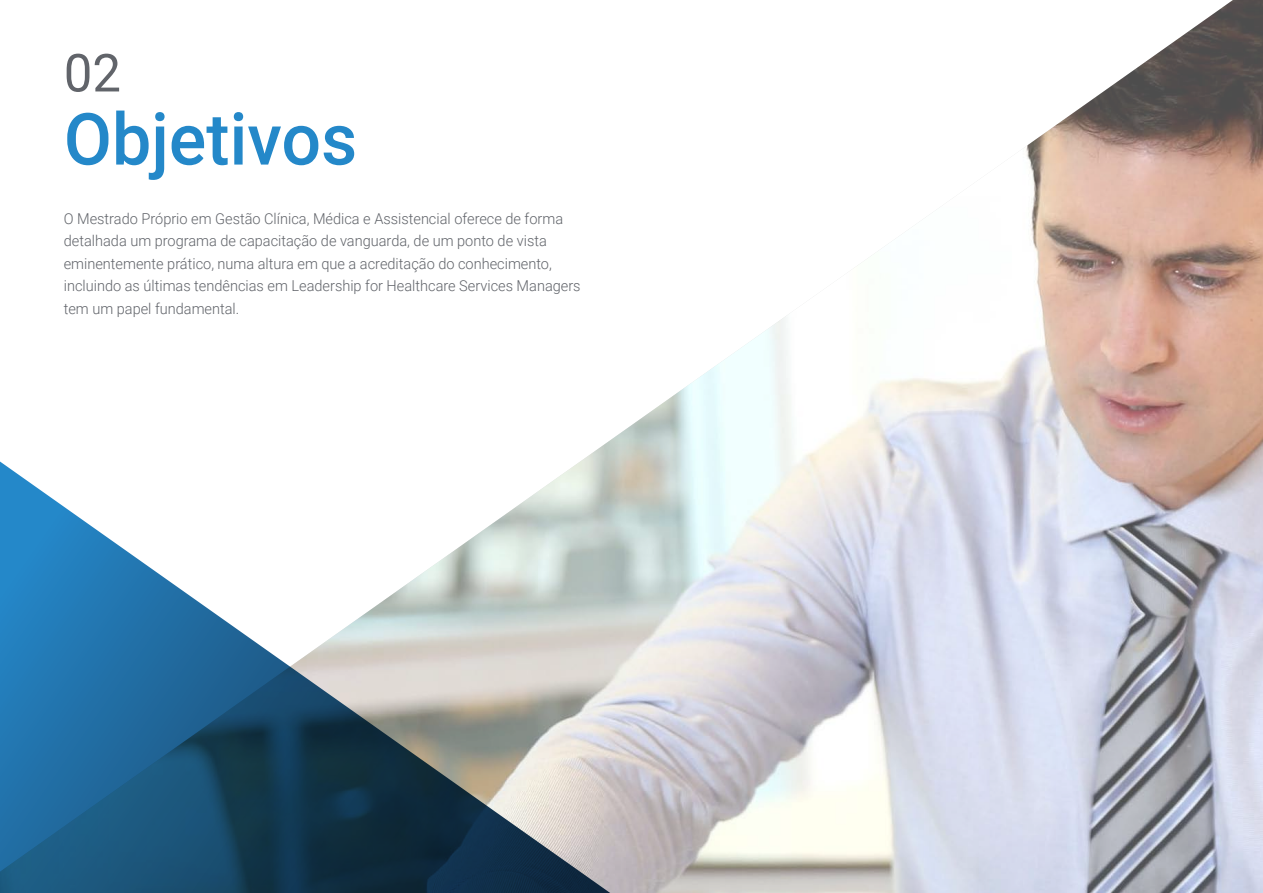
<style>
.page{position:relative;width:1263px;height:893px;background:#fff}
.page>*{position:absolute;margin:0;border:0;box-sizing:border-box;transform-origin:0 0}
.t1{font:500 72px "Roboto";color:#2488c9}
.t2{font:52.5px "Roboto";color:#61646a}
.t3{font:300 15px/22.5px "Roboto";color:#61646a}
</style>
<div class="page">
<img style="left:602px;top:0;width:661px;height:893px">
<svg style="left:0;top:446px;width:640px;height:447px"></svg>
<h2 class="t2" style="left:64px;top:36px;width:59px">02</h2>
<h1 class="t1" style="left:64px;top:89px;width:295px">Objetivos</h1>
<p class="t3" style="left:64px;top:207px;width:518px">O Mestrado Próprio em Gestão Clínica, Médica e Assistencial oferece de forma detalhada um programa de capacitação de vanguarda, de um ponto de vista eminentemente prático, numa altura em que a acreditação do conhecimento, incluindo as últimas tendências em Leadership for Healthcare Services Managers tem um papel fundamental.</p>
</div>
